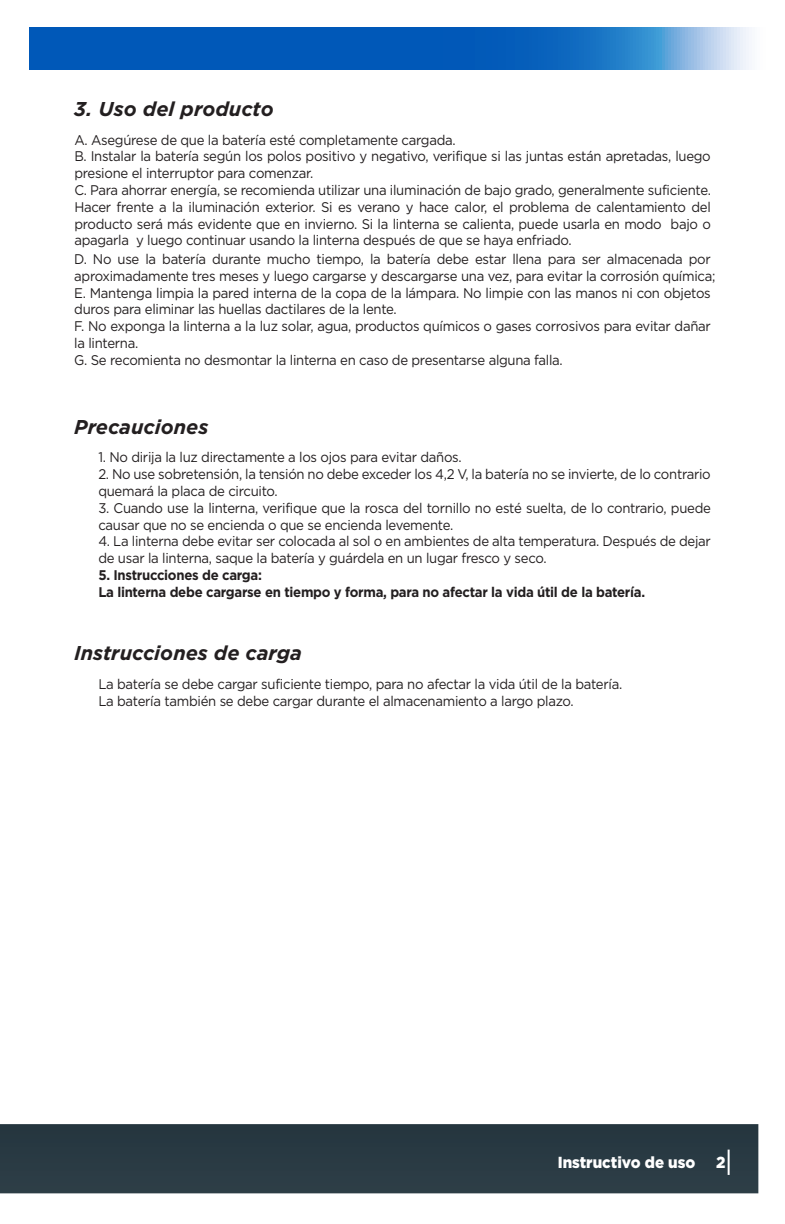
<style>
.page{position:relative;width:785px;height:1224px;background:#fff}
.page>*{position:absolute;margin:0;border:0;box-sizing:border-box;transform-origin:0 0}
.t1{font:italic 700 20px "Gotham";color:#231f20}
.t2{font:900 16px "Gotham";color:#fff;scale:.94 1}
.t3{font:14px/16.8px "Gotham";letter-spacing:-.02em;color:#231f20;scale:.94 1}
.t4{font:700 14px/16.8px "Gotham";letter-spacing:-.02em;color:#231f20;scale:.94 1}
</style>
<div class="page">
<svg style="left:30px;top:27px;width:719px;height:43px;background:#1a6cc0"></svg>
<div style="left:0;top:1124px;width:758px;height:69px;background:#293a43"></div>
<hr style="left:727px;top:1150px;width:2px;height:25px;background:#fff">
<h1 class="t1" style="left:74px;top:96px;width:201px">3. Uso del producto</h1>
<p class="t3" style="left:74px;top:131px;width:678px">A. Asegúrese de que la batería esté completamente cargada.<br>B. Instalar la batería según los polos positivo y negativo, verifique si las juntas están apretadas, luego presione el interruptor para comenzar.<br>C. Para ahorrar energía, se recomienda utilizar una iluminación de bajo grado, generalmente suficiente.<br>Hacer frente a la iluminación exterior. Si es verano y hace calor, el problema de calentamiento del producto será más evidente que en invierno. Si la linterna se calienta, puede usarla en modo bajo o apagarla y luego continuar usando la linterna después de que se haya enfriado.</p>
<p class="t3" style="left:74px;top:250px;width:683px">D. No use la batería durante mucho tiempo, la batería debe estar llena para ser almacenada por aproximadamente tres meses y luego cargarse y descargarse una vez, para evitar la corrosión química; E. Mantenga limpia la pared interna de la copa de la lámpara. No limpie con las manos ni con objetos duros para eliminar las huellas dactilares de la lente.<br>F. No exponga la linterna a la luz solar, agua, productos químicos o gases corrosivos para evitar dañar la linterna.<br>G. Se recomienta no desmontar la linterna en caso de presentarse alguna falla.</p>
<h1 class="t1" style="left:74px;top:413px;width:136px">Precauciones</h1>
<p class="t3" style="left:98px;top:449px;width:388px">1. No dirija la luz directamente a los ojos para evitar daños.</p>
<p class="t3" style="left:98px;top:466px;width:653px">2. No use sobretensión, la tensión no debe exceder los 4,2 V, la batería no se invierte, de lo contrario quemará la placa de circuito.</p>
<p class="t3" style="left:98px;top:499px;width:653px">3. Cuando use la linterna, verifique que la rosca del tornillo no esté suelta, de lo contrario, puede causar que no se encienda o que se encienda levemente.</p>
<p class="t3" style="left:98px;top:533px;width:653px">4. La linterna debe evitar ser colocada al sol o en ambientes de alta temperatura. Después de dejar de usar la linterna, saque la batería y guárdela en un lugar fresco y seco.</p>
<p class="t4" style="left:98px;top:567px;width:583px">5. Instrucciones de carga:<br>La linterna debe cargarse en tiempo y forma, para no afectar la vida útil de la batería.</p>
<h1 class="t1" style="left:74px;top:640px;width:229px">Instrucciones de carga</h1>
<p class="t3" style="left:98px;top:675px;width:559px">La batería se debe cargar suficiente tiempo, para no afectar la vida útil de la batería.<br>La batería también se debe cargar durante el almacenamiento a largo plazo.</p>
<p class="t2" style="left:557px;top:1151px;width:148px">Instructivo de uso</p>
<p class="t2" style="left:716px;top:1151px;width:11px">2</p>
</div>
